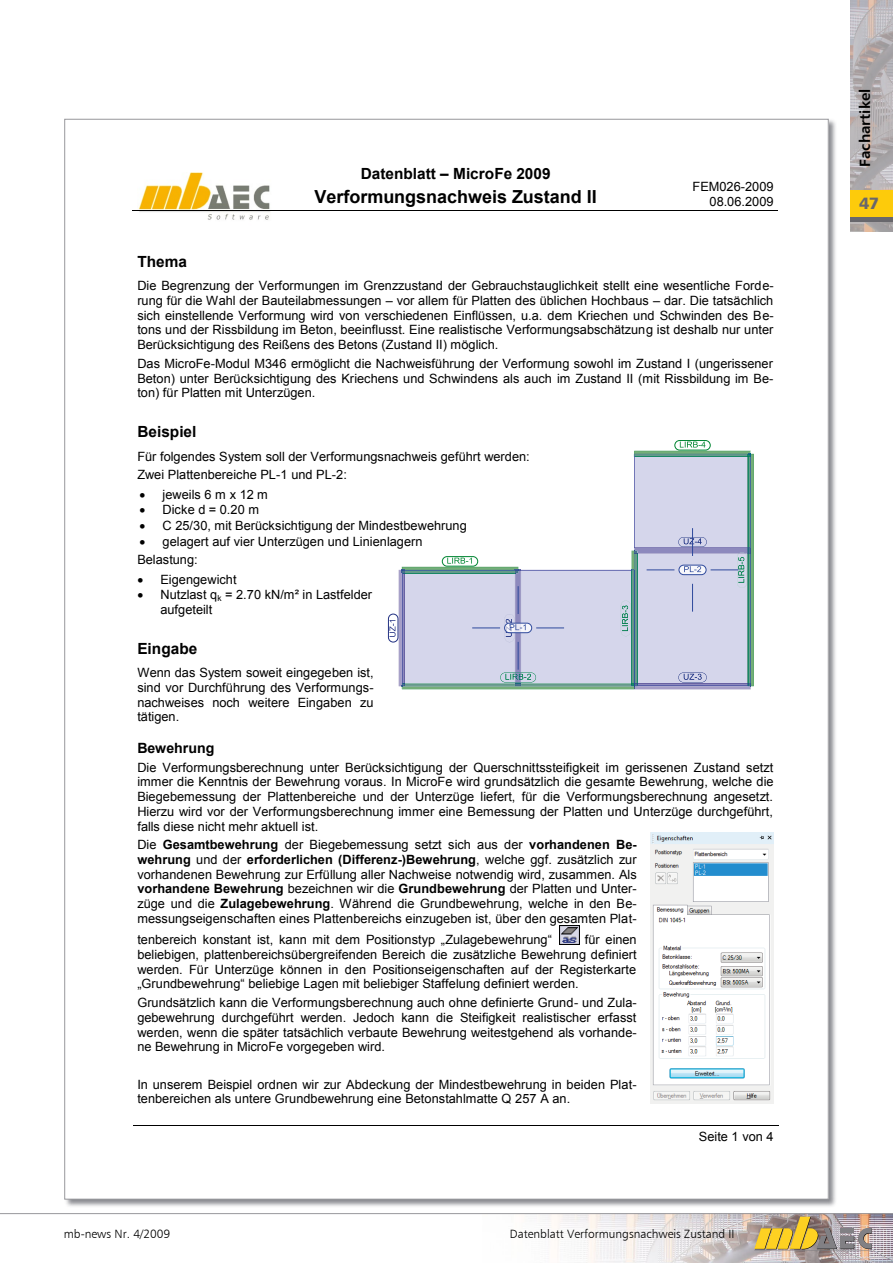
<style>
.page{position:relative;width:893px;height:1263px;background:#fff}
.page>*{position:absolute;margin:0;border:0;box-sizing:border-box;transform-origin:0 0}
.t1{font:700 18px "Arial";letter-spacing:-.005em;color:#000}
.t2{font:16.5px "Humanist 777 BT Black B";color:#68676c}
.t3{font:700 15.45px "Arial";color:#000}
.t4{font:15px "Humanist 777 BT Bold B";color:#000}
.t5{font:700 14.1px "Arial";color:#000}
.t6{font:12.75px/14.9px "Arial";color:#000;text-align:justify}
.t7{font:12px "Humanist 777 BT Light B";color:#000}
.s1{font-weight:700}
</style>
<div class="page">
<svg style="left:850px;top:0;width:43px;height:232px;background:#b7b1b2"></svg>
<img style="left:16px;top:1214px;width:877px;height:49px">
<hr style="left:0;top:1213px;width:893px;height:1px;background:#98989c">
<div style="left:64px;top:119px;width:773px;height:1089px;background:#64656c;opacity:.75"></div>
<div style="left:65px;top:119px;width:763px;height:1080px;background:#fff"></div>
<img style="left:137px;top:172px;width:135px;height:48px">
<hr style="left:132px;top:211px;width:136px;height:1px;background:#000">
<hr style="left:268px;top:211px;width:375px;height:1px;background:#000">
<hr style="left:642px;top:211px;width:136px;height:1px;background:#000">
<hr style="left:133px;top:1125px;width:645px;height:1px;background:#000">
<div style="left:675px;top:440px;width:35px;height:10px;border:1px solid #008532;border-radius:5px"></div>
<div style="left:388px;top:614px;width:10px;height:28px;border:1px solid #233283;border-radius:5px"></div>
<svg style="left:389px;top:442px;width:365px;height:247px"></svg>
<img style="left:560px;top:926px;width:19px;height:18px">
<img style="left:650px;top:832px;width:124px;height:272px">
<div style="left:850px;top:191px;width:43px;height:27px;background:#fdcb0b"></div>
<hr style="left:850px;top:218px;width:43px;height:4px;background:#68676c">
<img style="left:754px;top:1217px;width:118px;height:32px">
<p class="t3" style="left:361px;top:163px;width:191px">Datenblatt – MicroFe 2009</p>
<h1 class="t1" style="left:314px;top:185px;width:284px">Verformungsnachweis Zustand II</h1>
<p class="t6" style="left:692px;top:180px;width:83px;text-align:right">FEM026-2009<br>08.06.2009</p>
<p class="t3" style="left:137px;top:252px;width:51px">Thema</p>
<p class="t6" style="left:137px;top:279px;width:638px">Die Begrenzung der Verformungen im Grenzzustand der Gebrauchstauglichkeit stellt eine wesentliche Forde&shy;rung für die Wahl der Bauteilabmessungen – vor allem für Platten des üblichen Hochbaus – dar. Die tatsächlich sich einstellende Verformung wird von verschiedenen Einflüssen, u.a. dem Kriechen und Schwinden des Be&shy;tons und der Rissbildung im Beton, beeinflusst. Eine realistische Verformungsabschätzung ist deshalb nur unter Berücksichtigung des Reißens des Betons (Zustand II) möglich.</p>
<p class="t6" style="left:137px;top:356px;width:638px">Das MicroFe-Modul M346 ermöglicht die Nachweisführung der Verformung sowohl im Zustand I (ungerissener Beton) unter Berücksichtigung des Kriechens und Schwindens als auch im Zustand II (mit Rissbildung im Be&shy;ton) für Platten mit Unterzügen.</p>
<p class="t3" style="left:137px;top:422px;width:61px">Beispiel</p>
<p class="t6" style="left:137px;top:447px;width:394px;line-height:18.6px">Für folgendes System soll der Verformungsnachweis geführt werden:<br>Zwei Plattenbereiche PL-1 und PL-2:</p>
<p class="t6" style="left:139px;top:487px;width:130px">• jeweils 6 m x 12 m</p>
<p class="t6" style="left:139px;top:502px;width:121px">• Dicke d = 0.20 m</p>
<p class="t6" style="left:139px;top:518px;width:329px">• C 25/30, mit Berücksichtigung der Mindestbewehrung</p>
<p class="t6" style="left:137px;top:532px;width:287px;line-height:18.6px">• gelagert auf vier Unterzügen und Linienlagern<br>Belastung:</p>
<p class="t6" style="left:137px;top:572px;width:101px">• Eigengewicht</p>
<p class="t6" style="left:160px;top:587px;width:213px;text-indent:-23px">• Nutzlast q<sub>k</sub> = 2.70 kN/m² in Lastfelder aufgeteilt</p>
<p class="t3" style="left:137px;top:638px;width:61px">Eingabe</p>
<p class="t6" style="left:137px;top:665px;width:238px">Wenn das System soweit eingegeben ist, sind vor Durchführung des Verformungs&shy;nachweises noch weitere Eingaben zu tätigen.</p>
<p class="t5" style="left:137px;top:738px;width:78px">Bewehrung</p>
<p class="t6" style="left:137px;top:760px;width:638px">Die Verformungsberechnung unter Berücksichtigung der Querschnittssteifigkeit im gerissenen Zustand setzt immer die Kenntnis der Bewehrung voraus. In MicroFe wird grundsätzlich die gesamte Bewehrung, welche die Biegebemessung der Plattenbereiche und der Unterzüge liefert, für die Verformungsberechnung angesetzt.<br>Hierzu wird vor der Verformungsberechnung immer eine Bemessung der Platten und Unterzüge durchgeführt, falls diese nicht mehr aktuell ist.</p>
<p class="t6" style="left:137px;top:837px;width:501px">Die <span class="s1">Gesamtbewehrung</span> der Biegebemessung setzt sich aus der <span class="s1">vorhandenen Be&shy;wehrung</span> und der <span class="s1">erforderlichen (Differenz-)Bewehrung</span>, welche ggf. zusätzlich zur vorhandenen Bewehrung zur Erfüllung aller Nachweise notwendig wird, zusammen. Als <span class="s1">vorhandene Bewehrung</span> bezeichnen wir die <span class="s1">Grundbewehrung</span> der Platten und Unter&shy;züge und die <span class="s1">Zulagebewehrung</span>. Während die Grundbewehrung, welche in den Be&shy;messungseigenschaften eines Plattenbereichs einzugeben ist, über den gesamten Plat-</p>
<p class="t6" style="left:137px;top:932px;width:416px">tenbereich konstant ist, kann mit dem Positionstyp „Zulagebewehrung“</p>
<p class="t6" style="left:137px;top:932px;width:501px;text-indent:447px">für einen beliebigen, plattenbereichsübergreifenden Bereich die zusätzliche Bewehrung definiert werden. Für Unterzüge können in den Positionseigenschaften auf der Registerkarte „Grundbewehrung“ beliebige Lagen mit beliebiger Staffelung definiert werden.</p>
<p class="t6" style="left:137px;top:995px;width:501px">Grundsätzlich kann die Verformungsberechnung auch ohne definierte Grund- und Zula&shy;gebewehrung durchgeführt werden. Jedoch kann die Steifigkeit realistischer erfasst werden, wenn die später tatsächlich verbaute Bewehrung weitestgehend als vorhande&shy;ne Bewehrung in MicroFe vorgegeben wird.</p>
<p class="t6" style="left:137px;top:1077px;width:501px">In unserem Beispiel ordnen wir zur Abdeckung der Mindestbewehrung in beiden Plat&shy;tenbereichen als untere Grundbewehrung eine Betonstahlmatte Q 257 A an.</p>
<p class="t6" style="left:699px;top:1129px;width:76px">Seite 1 von 4</p>
<p class="t7" style="left:64px;top:1227px;width:108px">mb-news Nr. 4/2009</p>
<p class="t7" style="left:510px;top:1227px;width:226px">Datenblatt Verformungsnachweis Zustand II</p>
<p class="t4" style="left:855px;top:167px;width:79px;rotate:-90deg">Fachartikel</p>
<p class="t2" style="left:859px;top:192px;width:22px">47</p>
</div>
